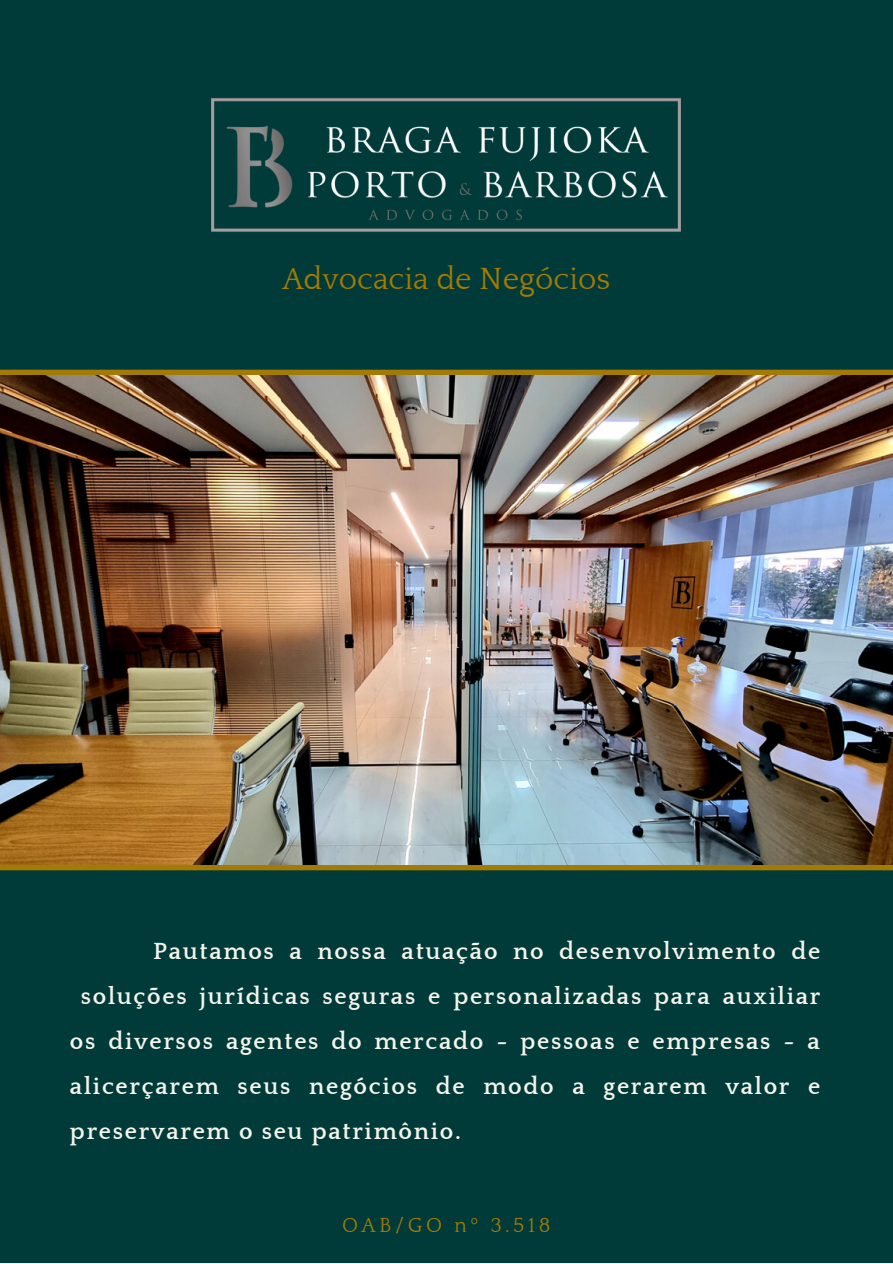
<style>
.page{position:relative;width:893px;height:1264px;background:#fff}
.page>*{position:absolute;margin:0;border:0;box-sizing:border-box;transform-origin:0 0}
.t1{font:31.5px "Quattrocento";color:#a27a04}
.t2{font:700 24px "Quattrocento";letter-spacing:.07em;color:#f4f4ea}
.t3{font:21px "Quattrocento";letter-spacing:.165em;color:#a27a04}
</style>
<div class="page">
<div style="left:0;top:0;width:892px;height:1262px;background:#003b39"></div>
<img style="left:211px;top:98px;width:470px;height:134px">
<div style="left:0;top:370px;width:892px;height:5px;background:#a27a04"></div>
<div style="left:0;top:864px;width:892px;height:6px;background:#a27a04"></div>
<img style="left:0;top:375px;width:892px;height:489px">
<h1 class="t1" style="left:282px;top:262px;width:329px">Advocacia de Negócios</h1>
<p class="t2" style="left:153px;top:938px;width:668px">Pautamos a nossa atuação no desenvolvimento de</p>
<p class="t2" style="left:81px;top:983px;width:741px">soluções jurídicas seguras e personalizadas para auxiliar</p>
<p class="t2" style="left:70px;top:1028px;width:751px">os diversos agentes do mercado - pessoas e empresas - a</p>
<p class="t2" style="left:70px;top:1073px;width:752px">alicerçarem seus negócios de modo a gerarem valor e</p>
<p class="t2" style="left:70px;top:1118px;width:392px">preservarem o seu patrimônio.</p>
<p class="t3" style="left:342px;top:1213px;width:210px">OAB/GO nº 3.518</p>
</div>
